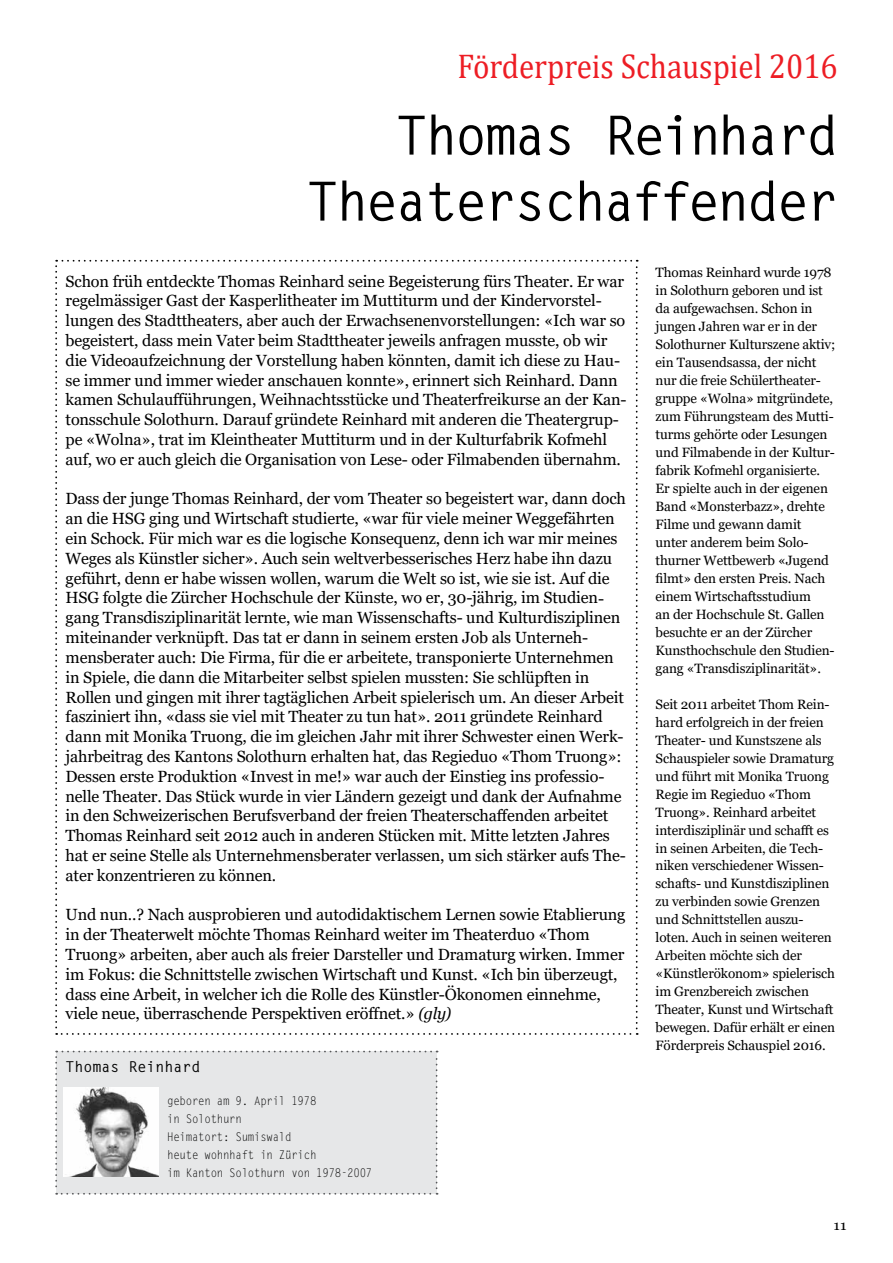
<style>
.page{position:relative;width:893px;height:1263px;background:#fff}
.page>*{position:absolute;margin:0;border:0;box-sizing:border-box;transform-origin:0 0}
.t1{font:700 54px/66px "Letter Gothic Std";letter-spacing:-.05em;color:#000;text-align:right}
.t2{font:34.5px "Cambria";color:#ed1d24;scale:.9 1}
.t3{font:16.2px/19.8px "Georgia";letter-spacing:-.01em;color:#000}
.t4{font:700 15px "Letter Gothic Std";color:#000}
.t5{font:13.5px/18px "Georgia";letter-spacing:-.01em;color:#000}
.t6{font:13.5px "Georgia";letter-spacing:-.01em;color:#000;scale:1.11 1}
.t7{font:12px/18px "Letter Gothic Std";letter-spacing:-.025em;color:#000;scale:.9 1}
.s1{font-style:italic}
</style>
<div class="page">
<div style="left:55px;top:1051px;width:383px;height:144px;background:#e6e7e8"></div>
<img style="left:64px;top:1087px;width:95px;height:90px">
<svg style="left:55px;top:260px;width:583px;height:775px"></svg>
<h2 class="t2" style="left:458px;top:46px;width:424px">Förderpreis Schauspiel 2016</h2>
<h1 class="t1" style="left:306px;top:103px;width:534px">Thomas Reinhard<br>Theaterschaffender</h1>
<p class="t3" style="left:66px;top:271px;width:563px">Schon früh entdeckte Thomas Reinhard seine Begeisterung fürs Theater. Er war regelmässiger Gast der Kasperlitheater im Muttiturm und der Kindervorstel&shy;lungen des Stadttheaters, aber auch der Erwachsenenvorstellungen: «Ich war so begeistert, dass mein Vater beim Stadttheater jeweils anfragen musste, ob wir die Videoaufzeichnung der Vorstellung haben könnten, damit ich diese zu Hau&shy;se immer und immer wieder anschauen konnte», erinnert sich Reinhard. Dann kamen Schulaufführungen, Weihnachtsstücke und Theaterfreikurse an der Kan&shy;tonsschule Solothurn. Darauf gründete Reinhard mit anderen die Theatergrup&shy;pe «Wolna», trat im Kleintheater Muttiturm und in der Kulturfabrik Kofmehl auf, wo er auch gleich die Organisation von Lese- oder Filmabenden übernahm.</p>
<p class="t3" style="left:66px;top:489px;width:562px">Dass der junge Thomas Reinhard, der vom Theater so begeistert war, dann doch an die HSG ging und Wirtschaft studierte, «war für viele meiner Weggefährten ein Schock. Für mich war es die logische Konsequenz, denn ich war mir meines Weges als Künstler sicher». Auch sein weltverbesserisches Herz habe ihn dazu geführt, denn er habe wissen wollen, warum die Welt so ist, wie sie ist. Auf die HSG folgte die Zürcher Hochschule der Künste, wo er, 30-jährig, im Studien&shy;gang Transdisziplinarität lernte, wie man Wissenschafts- und Kulturdisziplinen miteinander verknüpft. Das tat er dann in seinem ersten Job als Unterneh&shy;mensberater auch: Die Firma, für die er arbeitete, transponierte Unternehmen in Spiele, die dann die Mitarbeiter selbst spielen mussten: Sie schlüpften in Rollen und gingen mit ihrer tagtäglichen Arbeit spielerisch um. An dieser Arbeit fasziniert ihn, «dass sie viel mit Theater zu tun hat». 2011 gründete Reinhard dann mit Monika Truong, die im gleichen Jahr mit ihrer Schwester einen Werk&shy;jahrbeitrag des Kantons Solothurn erhalten hat, das Regieduo «Thom Truong»:<br>Dessen erste Produktion «Invest in me!» war auch der Einstieg ins professio&shy;nelle Theater. Das Stück wurde in vier Ländern gezeigt und dank der Aufnahme in den Schweizerischen Berufsverband der freien Theaterschaffenden arbeitet Thomas Reinhard seit 2012 auch in anderen Stücken mit. Mitte letzten Jahres hat er seine Stelle als Unternehmensberater verlassen, um sich stärker aufs The&shy;ater konzentrieren zu können.</p>
<p class="t3" style="left:66px;top:905px;width:561px">Und nun..? Nach ausprobieren und autodidaktischem Lernen sowie Etablierung in der Theaterwelt möchte Thomas Reinhard weiter im Theaterduo «Thom Truong» arbeiten, aber auch als freier Darsteller und Dramaturg wirken. Immer im Fokus: die Schnittstelle zwischen Wirtschaft und Kunst. «Ich bin überzeugt, dass eine Arbeit, in welcher ich die Rolle des Künstler-Ökonomen einnehme, viele neue, überraschende Perspektiven eröffnet.» <span class="s1">(gly)</span></p>
<p class="t4" style="left:66px;top:1057px;width:136px">Thomas Reinhard</p>
<p class="t7" style="left:167px;top:1092px;width:230px">geboren am 9. April 1978<br>in Solothurn<br>Heimatort: Sumiswald<br>heute wohnhaft in Zürich<br>im Kanton Solothurn von 1978-2007</p>
<p class="t5" style="left:656px;top:263px;width:181px">Thomas Reinhard wurde 1978 in Solothurn geboren und ist da aufgewachsen. Schon in jungen Jahren war er in der<br>Solothurner Kulturszene aktiv; ein Tausendsassa, der nicht nur die freie Schülertheater&shy;gruppe «Wolna» mitgründete, zum Führungsteam des Mutti&shy;turms gehörte oder Lesungen und Filmabende in der Kultur&shy;fabrik Kofmehl organisierte.<br>Er spielte auch in der eigenen<br>Band «Monsterbazz», drehte<br>Filme und gewann damit unter anderem beim Solo&shy;thurner Wettbewerb «Jugend filmt» den ersten Preis. Nach einem Wirtschaftsstudium<br>an der Hochschule St. Gallen besuchte er an der Zürcher<br>Kunsthochschule den Studien&shy;gang «Transdisziplinarität».</p>
<p class="t5" style="left:656px;top:695px;width:181px">Seit 2011 arbeitet Thom Rein&shy;hard erfolgreich in der freien<br>Theater- und Kunstszene als<br>Schauspieler sowie Dramaturg und führt mit Monika Truong<br>Regie im Regieduo «Thom<br>Truong». Reinhard arbeitet interdisziplinär und schafft es in seinen Arbeiten, die Tech&shy;niken verschiedener Wissen&shy;schafts- und Kunstdisziplinen zu verbinden sowie Grenzen und Schnittstellen auszu&shy;loten. Auch in seinen weiteren<br>Arbeiten möchte sich der «Künstlerökonom» spielerisch im Grenzbereich zwischen<br>Theater, Kunst und Wirtschaft bewegen. Dafür erhält er einen<br>Förderpreis Schauspiel 2016.</p>
<p class="t6" style="left:834px;top:1217px;width:13px">11</p>
</div>
